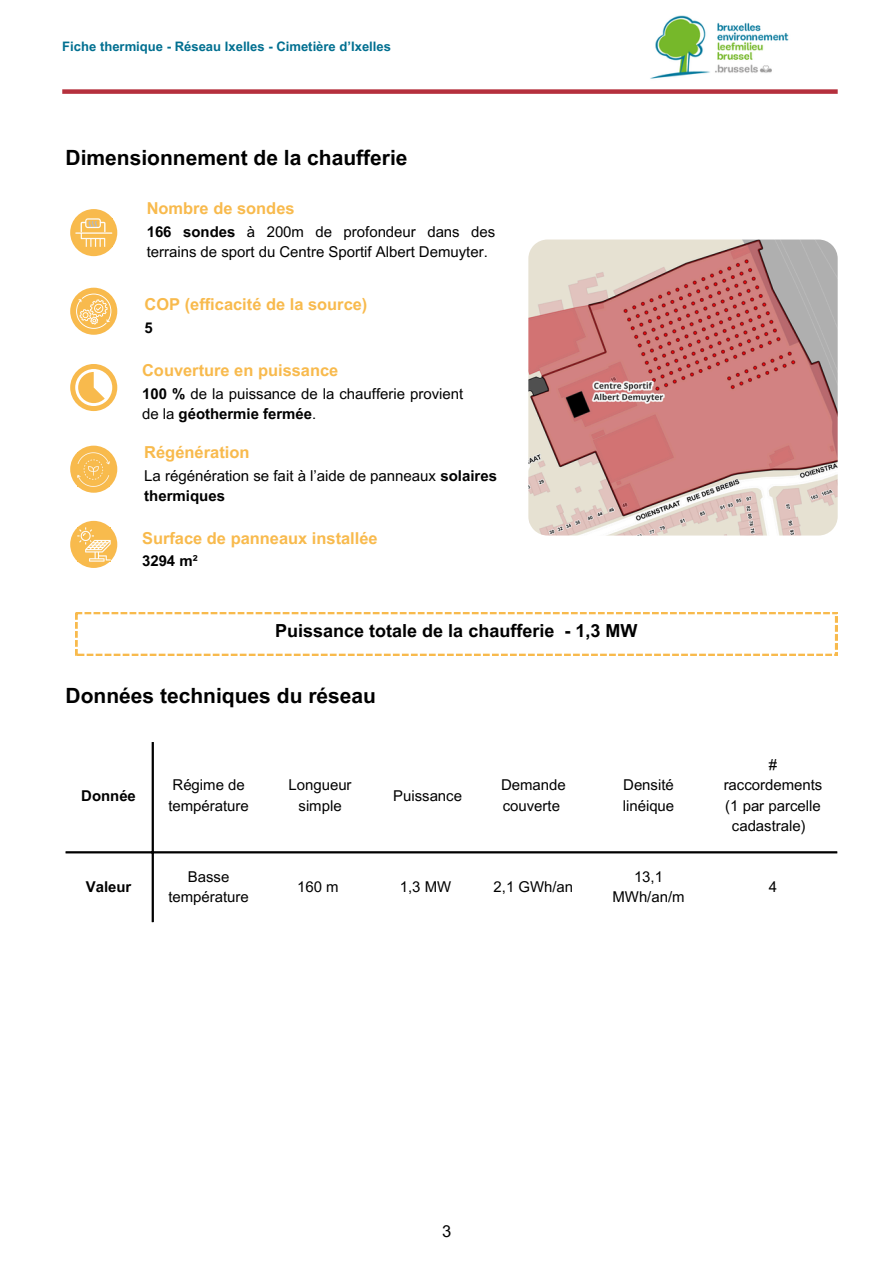
<style>
.page{position:relative;width:894px;height:1264px;background:#fff}
.page>*{position:absolute;margin:0;border:0;box-sizing:border-box;transform-origin:0 0}
.t1{font:700 21px "Arial MT Pro";color:#000}
.t2{font:700 18px "Arial MT Pro";color:#000}
.t3{font:700 16.5px "Arial MT Pro";color:#f8ba4d}
.t4{font:16.5px "Arial MT Pro";color:#000}
.t5{font:15px/20.2px "Arial MT Pro";color:#000}
.t6{font:14.85px/20.2px "Arial MT Pro";color:#000}
.t7{font:700 14.85px "Arial MT Pro";color:#000}
.t8{font:700 13.05px "Arial MT Pro";color:#006f90}
.s1{font-weight:700}
</style>
<div class="page">
<img style="left:528px;top:239px;width:309px;height:296px">
<div style="left:70px;top:209px;width:47px;height:47px;background:#f8ba4d;border-radius:50%"></div>
<div style="left:70px;top:364px;width:47px;height:47px;background:#f8ba4d;border-radius:50%"></div>
<svg style="left:75px;top:612px;width:761px;height:44px"></svg>
<hr style="left:152px;top:742px;width:2px;height:180px;background:#000">
<hr style="left:66px;top:851px;width:771px;height:2px;background:#000">
<img style="left:650px;top:16px;width:139px;height:63px">
<div style="left:62px;top:89px;width:775px;height:5px;background:#b5303d"></div>
<svg style="left:75px;top:369px;width:37px;height:37px"></svg>
<img style="left:75px;top:218px;width:37px;height:29px">
<div style="left:70px;top:521px;width:47px;height:47px;background:#f8ba4d;border-radius:50%"></div>
<img style="left:77px;top:527px;width:34px;height:34px">
<div style="left:70px;top:288px;width:47px;height:47px;background:#f8ba4d;border-radius:50%"></div>
<svg style="left:76px;top:293px;width:35px;height:35px"></svg>
<div style="left:70px;top:445px;width:47px;height:47px;background:#f8ba4d;border-radius:50%"></div>
<img style="left:77px;top:452px;width:33px;height:34px">
<p class="t8" style="left:62px;top:41px;width:330px">Fiche thermique - Réseau Ixelles - Cimetière d’Ixelles</p>
<p class="t1" style="left:66px;top:149px;width:343px">Dimensionnement de la chaufferie</p>
<h1 class="t3" style="left:147px;top:202px;width:149px">Nombre de sondes</h1>
<h1 class="t5" style="left:147px;top:223px;width:350px"><span class="s1">166 sondes</span> à 200m de profondeur dans des terrains de sport du Centre Sportif Albert Demuyter.</h1>
<p class="t3" style="left:144px;top:298px;width:224px">COP (efficacité de la source)</p>
<p class="t7" style="left:144px;top:322px;width:10px">5</p>
<p class="t3" style="left:142px;top:364px;width:198px">Couverture en puissance</p>
<p class="t6" style="left:142px;top:385px;width:322px"><span class="s1">100 %</span> de la puissance de la chaufferie provient de la <span class="s1">géothermie fermée</span>.</p>
<p class="t3" style="left:144px;top:446px;width:107px">Régénération</p>
<p class="t5" style="left:144px;top:467px;width:354px">La régénération se fait à l’aide de panneaux <span class="s1">solaires thermiques</span></p>
<p class="t3" style="left:142px;top:532px;width:237px">Surface de panneaux installée</p>
<p class="t7" style="left:142px;top:555px;width:57px">3294 m²</p>
<p class="t2" style="left:275px;top:623px;width:364px">Puissance totale de la chaufferie - 1,3 MW</p>
<p class="t1" style="left:66px;top:688px;width:312px">Données techniques du réseau</p>
<p class="t7" style="left:81px;top:789px;width:56px">Donnée</p>
<h1 class="t6" style="left:168px;top:777px;width:82px">Régime de température</h1>
<p class="t6" style="left:288px;top:777px;width:64px;text-align:center">Longueur simple</p>
<p class="t6" style="left:393px;top:787px;width:70px">Puissance</p>
<p class="t6" style="left:501px;top:777px;width:66px">Demande couverte</p>
<p class="t6" style="left:622px;top:777px;width:53px">Densité linéique</p>
<p class="t6" style="left:723px;top:756px;width:100px;text-align:center"># raccordements (1 par parcelle cadastrale)</p>
<h3 class="t7" style="left:86px;top:881px;width:47px">Valeur</h3>
<h2 class="t6" style="left:168px;top:868px;width:82px;text-align:center">Basse température</h2>
<h3 class="t6" style="left:297px;top:878px;width:43px">160 m</h3>
<h3 class="t6" style="left:400px;top:878px;width:53px">1,3 MW</h3>
<h2 class="t6" style="left:493px;top:878px;width:81px">2,1 GWh/an</h2>
<p class="t6" style="left:612px;top:868px;width:74px;text-align:center">13,1<br>MWh/an/m</p>
<h2 class="t6" style="left:768px;top:878px;width:10px">4</h2>
<p class="t4" style="left:442px;top:1225px;width:11px">3</p>
</div>
